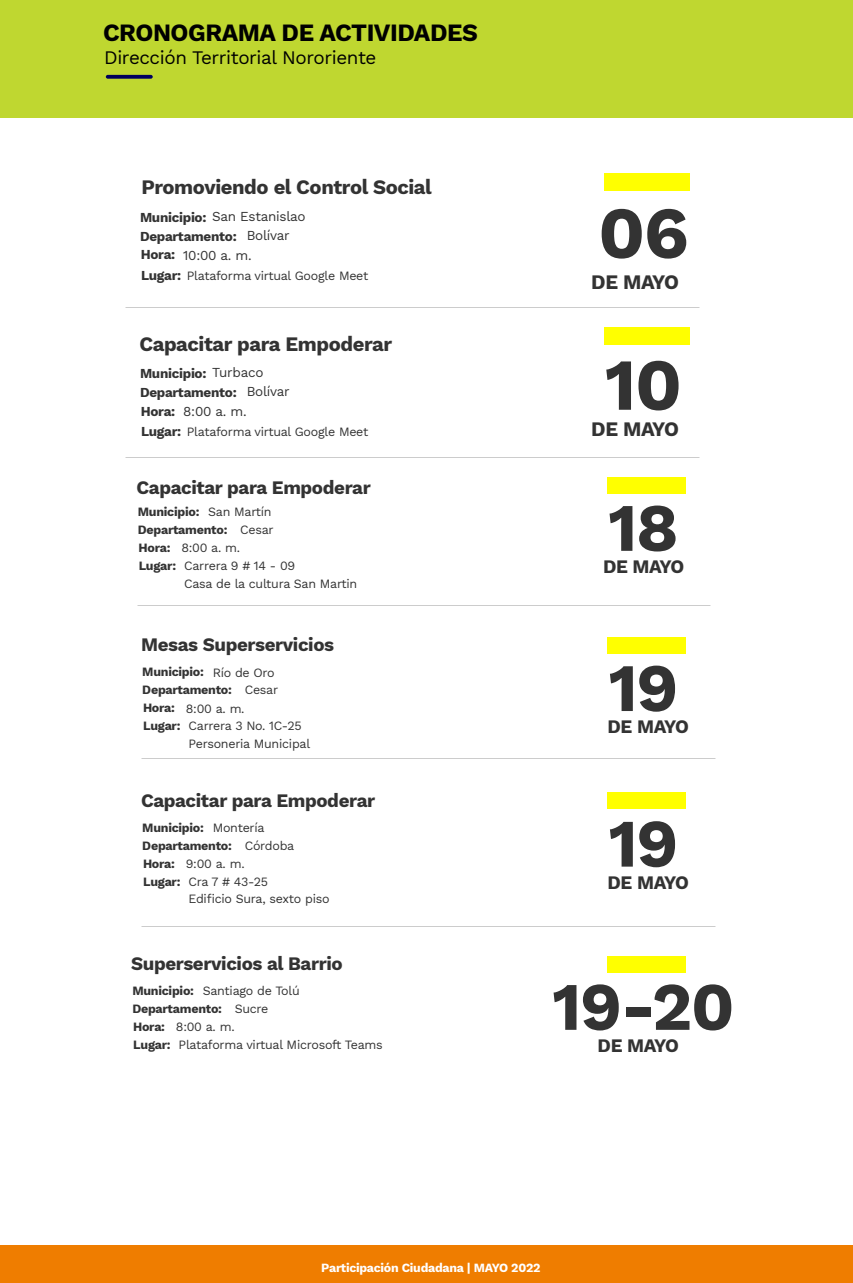
<style>
.page{position:relative;width:853px;height:1283px;background:#fff}
.page>*{position:absolute;margin:0;border:0;box-sizing:border-box;transform-origin:0 0}
.t1{font:700 73.12px "Work Sans";color:#333}
.t2{font:700 67.81px "Work Sans";letter-spacing:-.02em;color:#333}
.t3{font:700 24.44px "Work Sans";letter-spacing:-.02em;color:#000}
.t4{font:700 20.19px "Work Sans";letter-spacing:-.02em;color:#333}
.t5{font:18.81px "Work Sans";letter-spacing:-.02em;color:#000}
.t6{font:700 18.75px "Work Sans";letter-spacing:-.02em;color:#333}
.t7{font:700 13.5px "Work Sans";letter-spacing:-.02em;color:#333}
.t8{font:13.5px "Work Sans";letter-spacing:-.02em;color:#333}
.t9{font:12.5px/17.6px "Work Sans";letter-spacing:-.02em;color:#333}
.t10{font:700 12.5px/18.2px "Work Sans";letter-spacing:-.02em;color:#333}
.t11{font:700 12.38px "Work Sans";letter-spacing:-.02em;color:#fff}
.s1{font-weight:700;font-size:13.5px}
.s2{font-weight:400}
.s3{font-weight:700}
</style>
<div class="page">
<div style="left:0;top:1245px;width:853px;height:37px;background:#ef7d00"></div>
<div style="left:0;top:0;width:853px;height:118px;background:#bfd730"></div>
<svg style="left:106px;top:75px;width:47px;height:4px"></svg>
<div style="left:607px;top:476px;width:79px;height:17px;background:#ff0"></div>
<div style="left:607px;top:637px;width:79px;height:16px;background:#ff0"></div>
<div style="left:607px;top:792px;width:79px;height:17px;background:#ff0"></div>
<div style="left:607px;top:955px;width:79px;height:17px;background:#ff0"></div>
<div style="left:604px;top:173px;width:85px;height:18px;background:#ff0"></div>
<div style="left:604px;top:327px;width:85px;height:18px;background:#ff0"></div>
<h3 class="t3" style="left:103px;top:15px;width:376px">CRONOGRAMA DE ACTIVIDADES</h3>
<h3 class="t5" style="left:104px;top:43px;width:274px">Dirección Territorial Nororiente</h3>
<h3 class="t4" style="left:141px;top:172px;width:292px">Promoviendo el Control Social</h3>
<p class="t8" style="left:212px;top:206px;width:95px">San Estanislao</p>
<p class="t8" style="left:183px;top:245px;width:70px">10:00 a. m.</p>
<p class="t7" style="left:140px;top:207px;width:68px">Municipio:</p>
<p class="t7" style="left:141px;top:244px;width:36px">Hora:</p>
<p class="t8" style="left:247px;top:225px;width:44px">Bolívar</p>
<p class="t7" style="left:140px;top:226px;width:98px">Departamento:</p>
<p class="t9" style="left:141px;top:266px;width:229px"><span class="s1">Lugar:</span> Plataforma virtual Google Meet</p>
<h3 class="t4" style="left:139px;top:328px;width:254px">Capacitar para Empoderar</h3>
<p class="t8" style="left:212px;top:362px;width:53px">Turbaco</p>
<p class="t8" style="left:183px;top:401px;width:65px">8:00 a. m.</p>
<p class="t7" style="left:140px;top:363px;width:68px">Municipio:</p>
<p class="t7" style="left:141px;top:400px;width:36px">Hora:</p>
<p class="t8" style="left:247px;top:381px;width:44px">Bolívar</p>
<p class="t7" style="left:140px;top:382px;width:98px">Departamento:</p>
<p class="t9" style="left:141px;top:422px;width:229px"><span class="s1">Lugar:</span> Plataforma virtual Google Meet</p>
<h3 class="t6" style="left:137px;top:473px;width:236px">Capacitar para Empoderar</h3>
<p class="t10" style="left:138px;top:502px;width:135px">Municipio: <span class="s2">San Martín</span></p>
<p class="t10" style="left:138px;top:520px;width:137px">Departamento: <span class="s2">Cesar</span></p>
<p class="t10" style="left:139px;top:538px;width:39px">Hora:<br>Lugar:</p>
<p class="t9" style="left:181px;top:538px;width:60px">8:00 a. m.</p>
<p class="t9" style="left:184px;top:556px;width:175px">Carrera 9 # 14 - 09<br>Casa de la cultura San Martin</p>
<h3 class="t6" style="left:141px;top:630px;width:195px">Mesas Superservicios</h3>
<p class="t10" style="left:142px;top:662px;width:134px">Municipio: <span class="s2">Río de Oro</span></p>
<p class="t10" style="left:142px;top:680px;width:137px">Departamento: <span class="s2">Cesar</span></p>
<p class="t10" style="left:143px;top:698px;width:39px">Hora:<br>Lugar:</p>
<p class="t9" style="left:186px;top:699px;width:60px">8:00 a. m.</p>
<p class="t9" style="left:189px;top:716px;width:123px">Carrera 3 No. 1C-25<br>Personeria Municipal</p>
<h3 class="t6" style="left:141px;top:786px;width:236px">Capacitar para Empoderar</h3>
<p class="t10" style="left:142px;top:818px;width:124px">Municipio: <span class="s2">Montería</span></p>
<p class="t10" style="left:142px;top:835px;width:154px">Departamento: <span class="s2">Córdoba</span></p>
<p class="t10" style="left:143px;top:853px;width:39px">Hora:<br>Lugar:</p>
<p class="t9" style="left:186px;top:854px;width:60px">9:00 a. m.</p>
<p class="t9" style="left:189px;top:872px;width:143px">Cra 7 # 43-25<br>Edificio Sura, sexto piso</p>
<h3 class="t6" style="left:131px;top:949px;width:213px">Superservicios al Barrio</h3>
<p class="t9" style="left:132px;top:981px;width:169px"><span class="s3">Municipio:</span> Santiago de Tolú</p>
<p class="t10" style="left:132px;top:999px;width:138px">Departamento: <span class="s2">Sucre</span></p>
<p class="t10" style="left:133px;top:1016px;width:39px">Hora:<br>Lugar:</p>
<p class="t9" style="left:176px;top:1017px;width:60px">8:00 a. m.</p>
<p class="t9" style="left:179px;top:1035px;width:206px">Plataforma virtual Microsoft Teams</p>
<h1 class="t1" style="left:598px;top:177px;width:92px">06</h1>
<h3 class="t4" style="left:591px;top:267px;width:89px">DE MAYO</h3>
<h1 class="t1" style="left:605px;top:329px;width:79px">10</h1>
<h3 class="t4" style="left:591px;top:414px;width:89px">DE MAYO</h3>
<h2 class="t2" style="left:608px;top:476px;width:72px">18</h2>
<h3 class="t6" style="left:603px;top:552px;width:83px">DE MAYO</h3>
<h2 class="t2" style="left:609px;top:636px;width:71px">19</h2>
<h3 class="t6" style="left:607px;top:712px;width:83px">DE MAYO</h3>
<h2 class="t2" style="left:609px;top:792px;width:71px">19</h2>
<h3 class="t6" style="left:607px;top:868px;width:83px">DE MAYO</h3>
<h2 class="t2" style="left:552px;top:955px;width:184px">19-20</h2>
<h3 class="t6" style="left:598px;top:1031px;width:83px">DE MAYO</h3>
<p class="t11" style="left:321px;top:1258px;width:221px">Participación Ciudadana | MAYO 2022</p>
</div>
